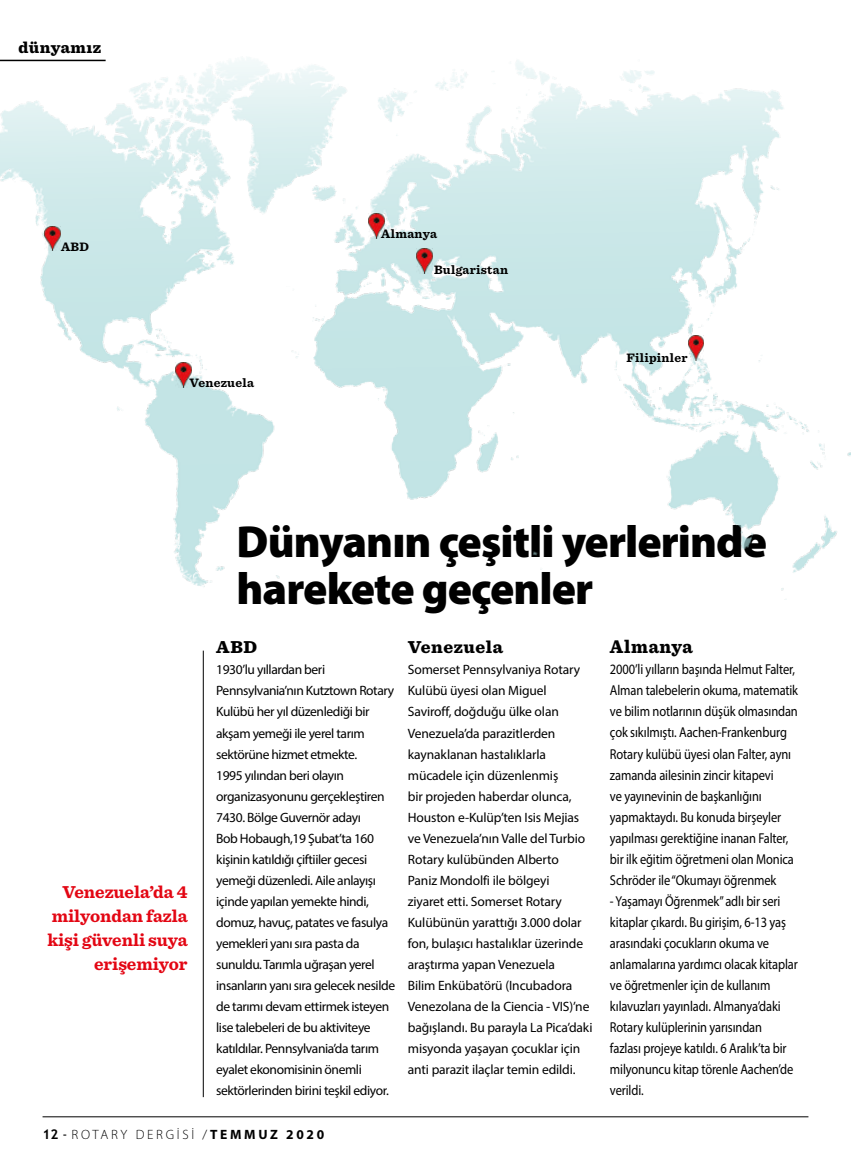
<style>
.page{position:relative;width:851px;height:1170px;background:#fff}
.page>*{position:absolute;margin:0;border:0;box-sizing:border-box;transform-origin:0 0}
.t1{font:900 45.15px/46.5px "Myriad Pro";letter-spacing:-.02em;color:#000}
.t2{font:900 19.05px "Sentinel";letter-spacing:.03em;color:#000;scale:.94 1}
.t3{font:700 18px/24px "Sentinel";letter-spacing:-.005em;color:#e30613;text-align:right}
.t4{font:900 18px "Sentinel";letter-spacing:.03em;color:#000}
.t5{font:900 16.5px "Sentinel";letter-spacing:.02em;color:#000}
.t6{font:14.4px/21px "Myriad Pro";letter-spacing:-.01em;color:#000;scale:.87 1}
.t7{font:13.5px/21px "Myriad Pro";letter-spacing:-.025em;color:#000}
.t8{font:300 13.5px "Myriad Pro";letter-spacing:.2em;color:#000}
.t9{font:700 12.75px "Sentinel";letter-spacing:.02em;color:#000}
.s1{font-family:"Trebuchet MS";font-weight:700}
.s2{font-family:"Trebuchet MS";font-weight:400}
.s3{font-weight:700}
</style>
<div class="page">
<hr style="left:203px;top:650px;width:1px;height:446px;background:#000">
<img style="left:0;top:58px;width:850px;height:542px">
<img style="left:416px;top:248px;width:16px;height:25px">
<img style="left:44px;top:226px;width:16px;height:25px">
<img style="left:688px;top:336px;width:15px;height:25px">
<img style="left:369px;top:214px;width:15px;height:25px">
<img style="left:176px;top:362px;width:15px;height:25px">
<hr style="left:43px;top:1116px;width:765px;height:1px;background:#000">
<p class="t5" style="left:19px;top:34px;width:84px">dünyamız</p>
<p class="t9" style="left:61px;top:236px;width:30px">ABD</p>
<p class="t9" style="left:381px;top:223px;width:57px">Almanya</p>
<p class="t9" style="left:189px;top:373px;width:66px">Venezuela</p>
<p class="t9" style="left:434px;top:260px;width:76px">Bulgaristan</p>
<p class="t9" style="left:626px;top:348px;width:62px">Filipinler</p>
<h1 class="t1" style="left:236px;top:516px;width:532px">Dünyanın çeşitli yerlerinde harekete geçenler</h1>
<h3 class="t3" style="left:47px;top:879px;width:142px">Venezuela’da 4 milyondan fazla kişi güvenli suya erişemiyor</h3>
<h3 class="t4" style="left:216px;top:632px;width:43px">ABD</h3>
<p class="t7" style="left:216px;top:659px;width:180px">1930’lu yıllardan beri<br>Pennsylvania’nın Kutztown Rotary<br>Kulübü her yıl düzenlediği bir akşam yemeği ile yerel tarım sektörüne hizmet etmekte.<br>1995 yılından beri olayın organizasyonunu gerçekleştiren<br>7430. Bölge Guvernör adayı<br>Bob Hobaugh,19 Şubat’ta 160 kişinin katıldığı çiftiiler gecesi yemeği düzenledi. Aile anlayışı içinde yapılan yemekte hindi, domuz, havuç, patates ve fasulya yemekleri yanı sıra pasta da sunuldu. Tarımla uğraşan yerel insanların yanı sıra gelecek nesilde de tarımı devam ettirmek isteyen lise talebeleri de bu aktiviteye katıldılar. Pennsylvania’da tarım eyalet ekonomisinin önemli sektörlerinden birini teşkil ediyor.</p>
<p class="t8" style="left:43px;top:1126px;width:283px"><span class="s1">12</span> <span class="s2">-</span> ROTARY DERGİSİ /<span class="s3">TEMMUZ 2020</span></p>
<h3 class="t4" style="left:408px;top:633px;width:97px">Venezuela</h3>
<p class="t7" style="left:408px;top:659px;width:186px">Somerset Pennsylvaniya Rotary<br>Kulübü üyesi olan Miguel<br>Saviroff, doğduğu ülke olan<br>Venezuela’da parazitlerden kaynaklanan hastalıklarla mücadele için düzenlenmiş<br>bir projeden haberdar olunca,<br>Houston e-Kulüp’ten Isis Mejias ve Venezuela’nın Valle del Turbio<br>Rotary kulübünden Alberto<br>Paniz Mondolfi ile bölgeyi<br>ziyaret etti. Somerset Rotary<br>Kulübünün yarattığı 3.000 dolar fon, bulaşıcı hastalıklar üzerinde araştırma yapan Venezuela<br>Bilim Enkübatörü (Incubadora<br>Venezolana de la Ciencia - VIS)’ne bağışlandı. Bu parayla La Pica’daki misyonda yaşayan çocuklar için anti parazit ilaçlar temin edildi.</p>
<h2 class="t2" style="left:610px;top:631px;width:90px">Almanya</h2>
<p class="t6" style="left:610px;top:658px;width:218px">2000’li yılların başında Helmut Falter, Alman talebelerin okuma, matematik ve bilim notlarının düşük olmasından çok sıkılmıştı. Aachen-Frankenburg Rotary kulübü üyesi olan Falter, aynı zamanda ailesinin zincir kitapevi<br>ve yayınevinin de başkanlığını yapmaktaydı. Bu konuda birşeyler yapılması gerektiğine inanan Falter, bir ilk eğitim öğretmeni olan Monica Schröder ile “Okumayı öğrenmek</p>
<p class="t6" style="left:610px;top:890px;width:217px">- Yaşamayı Öğrenmek” adlı bir seri kitaplar çıkardı. Bu girişim, 6-13 yaş arasındaki çocukların okuma ve anlamalarına yardımcı olacak kitaplar ve öğretmenler için de kullanım kılavuzları yayınladı. Almanya’daki Rotary kulüplerinin yarısından<br>fazlası projeye katıldı. 6 Aralık’ta bir milyonuncu kitap törenle Aachen’de verildi.</p>
</div>
